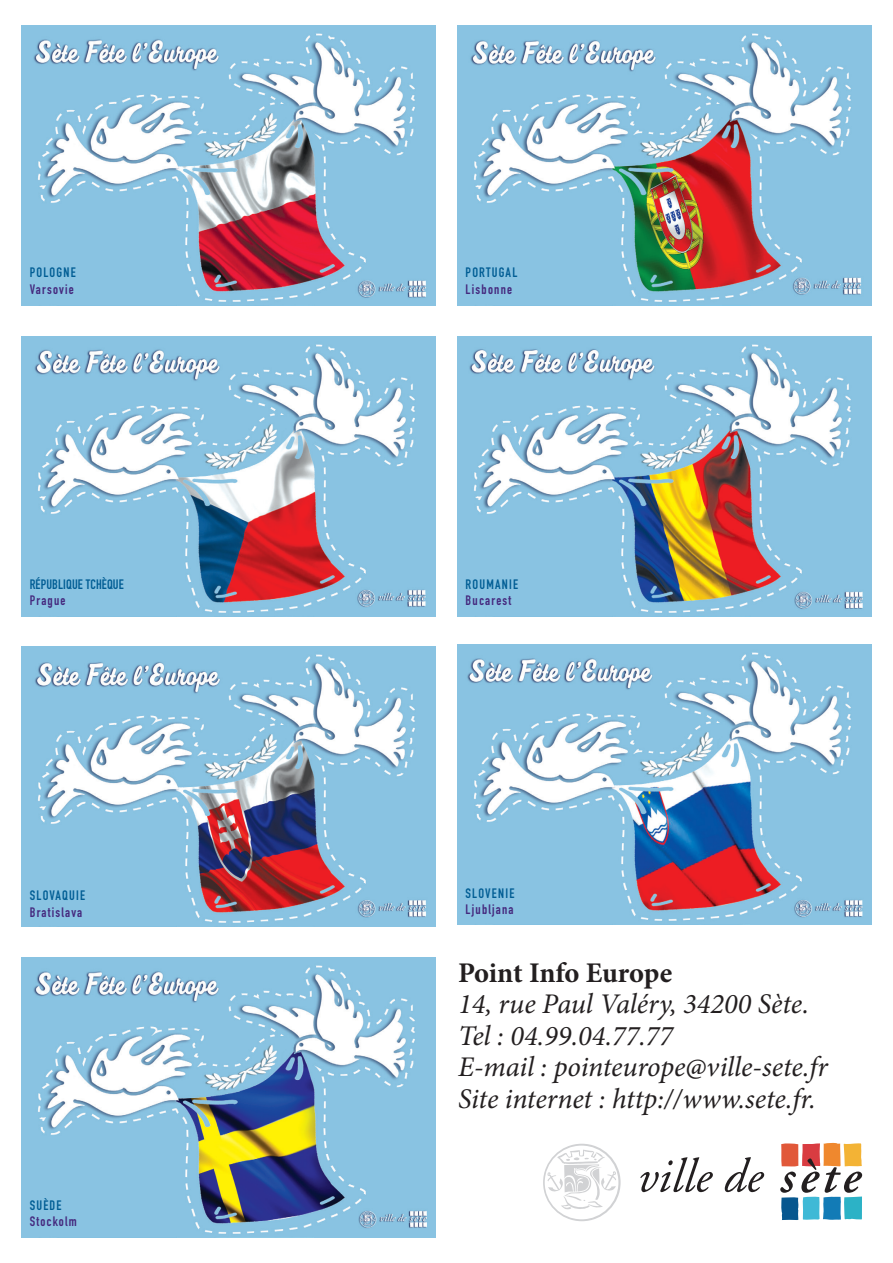
<style>
.page{position:relative;width:893px;height:1263px;background:#fff}
.page>*{position:absolute;margin:0;border:0;box-sizing:border-box;transform-origin:0 0}
.t1{font:italic 28.5px/31.5px "Minion Pro";letter-spacing:-.005em;color:#231f20}
.t2{font:700 28.5px "Minion Pro";letter-spacing:-.01em;color:#231f20}
.t3{font:700 13.5px "DIN Condensed";letter-spacing:.09em;color:#45297e}
.t4{font:700 13.5px "DIN Condensed";letter-spacing:.09em;color:#015d94}
.t5{font:700 13.5px "DIN Condensed";letter-spacing:.01em;color:#015d94}
</style>
<div class="page">
<img style="left:21px;top:336px;width:415px;height:280px">
<img style="left:457px;top:336px;width:415px;height:280px">
<img style="left:21px;top:647px;width:415px;height:280px">
<img style="left:21px;top:26px;width:415px;height:280px">
<img style="left:457px;top:26px;width:415px;height:280px">
<img style="left:457px;top:644px;width:415px;height:281px">
<img style="left:21px;top:957px;width:415px;height:280px">
<svg style="left:640px;top:1157px;width:73px;height:35px"></svg>
<svg style="left:725px;top:1157px;width:39px;height:35px"></svg>
<svg style="left:543px;top:1144px;width:78px;height:77px"></svg>
<svg style="left:780px;top:1143px;width:82px;height:77px"></svg>
<p class="t4" style="left:30px;top:264px;width:48px">POLOGNE</p>
<p class="t3" style="left:30px;top:280px;width:46px">Varsovie</p>
<p class="t4" style="left:466px;top:264px;width:53px">PORTUGAL</p>
<p class="t3" style="left:466px;top:280px;width:48px">Lisbonne</p>
<p class="t5" style="left:30px;top:575px;width:96px">RÉPUBLIQUE TCHÈQUE</p>
<p class="t3" style="left:30px;top:591px;width:37px">Prague</p>
<p class="t4" style="left:466px;top:575px;width:54px">ROUMANIE</p>
<p class="t3" style="left:466px;top:591px;width:47px">Bucarest</p>
<p class="t4" style="left:30px;top:886px;width:57px">SLOVAQUIE</p>
<p class="t3" style="left:30px;top:903px;width:54px">Bratislava</p>
<p class="t4" style="left:466px;top:884px;width:50px">SLOVENIE</p>
<p class="t3" style="left:466px;top:900px;width:49px">Ljubljana</p>
<p class="t2" style="left:458px;top:952px;width:216px">Point Info Europe</p>
<p class="t1" style="left:458px;top:988px;width:371px">14, rue Paul Valéry, 34200 Sète.<br>Tel : 04.99.04.77.77<br>E-mail : pointeurope@ville-sete.fr<br>Site internet : http://www.sete.fr.</p>
<p class="t4" style="left:30px;top:1196px;width:33px">SUÈDE</p>
<p class="t3" style="left:30px;top:1212px;width:49px">Stockolm</p>
</div>
